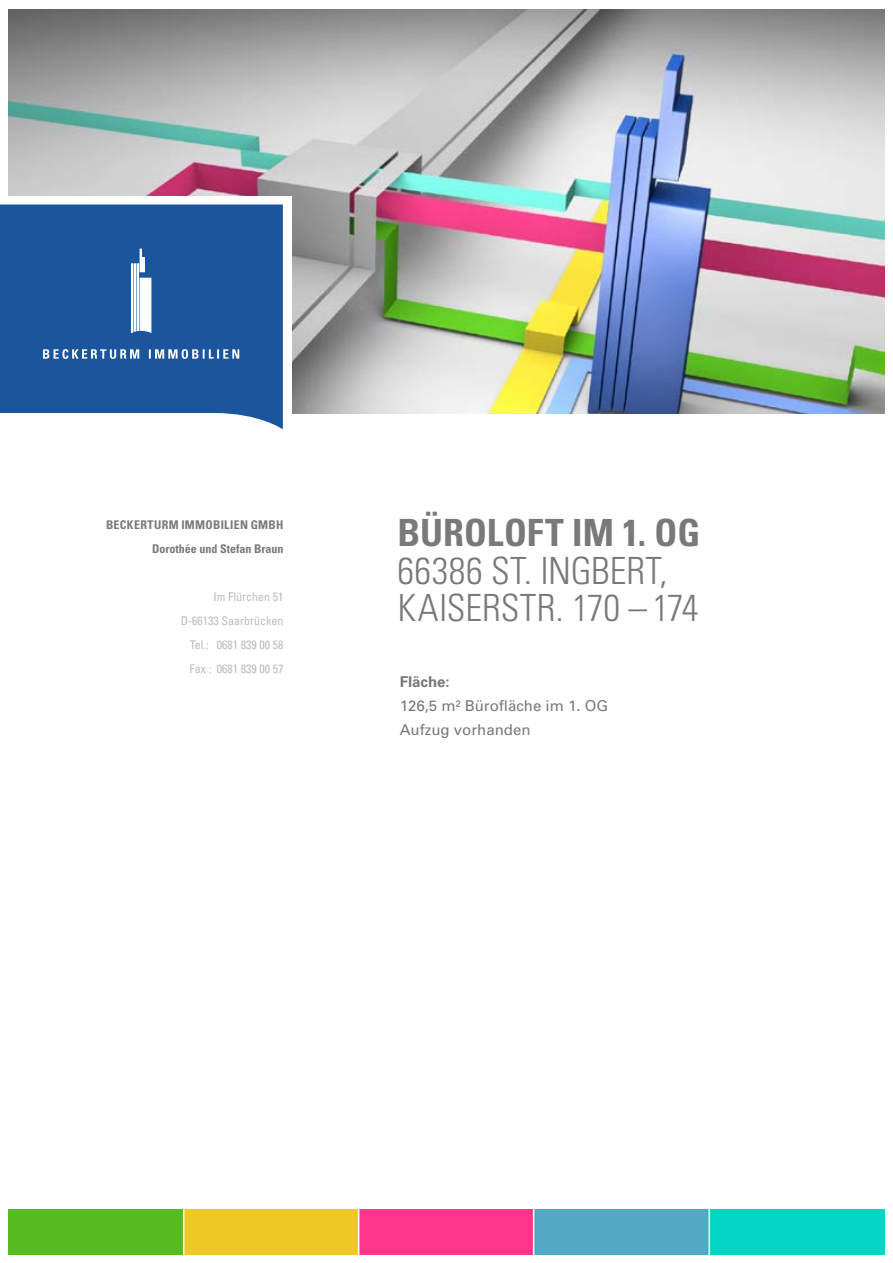
<style>
.page{position:relative;width:893px;height:1263px;background:#fff}
.page>*{position:absolute;margin:0;border:0;box-sizing:border-box;transform-origin:0 0}
.t1{font:300 condensed 37.5px/37.5px "Univers";letter-spacing:.005em;color:#797979}
.t2{font:700 condensed 37.5px "Univers";color:#797979}
.t3{font:15px/24px "Univers";color:#797979}
.t4{font:700 15px "Univers";color:#797979}
.t5{font:condensed 12px/24px "Univers";color:#babcbd;text-align:right}
.t6{font:700 condensed 12px/24px "Univers";color:#797979;text-align:right}
.t7{font:700 condensed 12px "Univers";letter-spacing:.025em;color:#797979}
</style>
<div class="page">
<img style="left:9px;top:9px;width:875px;height:404px">
<div style="left:0;top:196px;width:291px;height:219px;background:#fff"></div>
<div style="left:9px;top:1209px;width:175px;height:46px;background:#54bb21"></div>
<div style="left:184px;top:1209px;width:175px;height:46px;background:#edc925"></div>
<div style="left:359px;top:1209px;width:175px;height:46px;background:#ff368c"></div>
<div style="left:534px;top:1209px;width:175px;height:46px;background:#53a9c5"></div>
<div style="left:709px;top:1209px;width:175px;height:46px;background:#00d6c3"></div>
<hr style="left:183px;top:1206px;width:1px;height:53px;background:#fff">
<hr style="left:358px;top:1205px;width:1px;height:53px;background:#fff">
<hr style="left:533px;top:1206px;width:1px;height:52px;background:#fff">
<hr style="left:709px;top:1205px;width:1px;height:53px;background:#fff">
<svg style="left:0;top:204px;width:283px;height:225px;fill:#1b559d"></svg>
<svg style="left:43px;top:349px;width:196px;height:10px"></svg>
<svg style="left:131px;top:249px;width:20px;height:84px"></svg>
<p class="t7" style="left:106px;top:517px;width:87px">Beckerturm Immobili</p>
<p class="t6" style="left:152px;top:512px;width:133px">en GmbH<br>Dorothée und Stefan Braun</p>
<p class="t5" style="left:181px;top:584px;width:104px">Im Flürchen 51<br>D-66133 Saarbrücken<br>Tel.: 0681 839 00 58<br>Fax : 0681 839 00 57</p>
<h1 class="t2" style="left:398px;top:510px;width:304px">BÜROLOFT IM 1. OG</h1>
<h1 class="t1" style="left:398px;top:552px;width:302px">66386 ST. INGBERT,<br>KAISERSTR. 170 – 174</h1>
<p class="t4" style="left:400px;top:672px;width:52px">Fläche:</p>
<p class="t3" style="left:400px;top:694px;width:210px">126,5 m² Bürofläche im 1. OG<br>Aufzug vorhanden</p>
</div>
